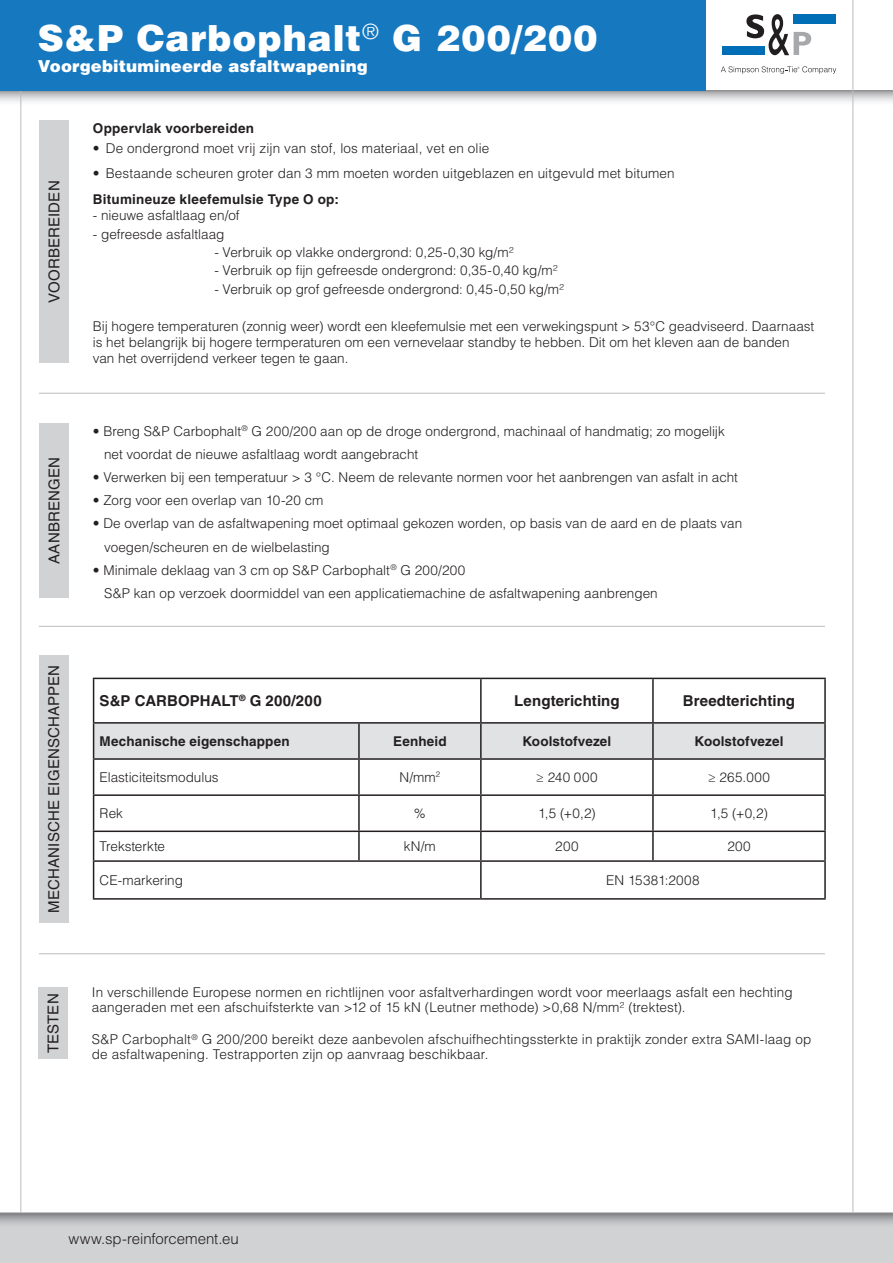
<style>
.page{position:relative;width:893px;height:1263px;background:#fff}
.page>*{position:absolute;margin:0;border:0;box-sizing:border-box;transform-origin:0 0}
.t1{font:900 36px "Helvetica LT Std";letter-spacing:.03em;color:#fff}
.t2{font:900 16.5px "Helvetica LT Std";letter-spacing:.01em;color:#fff}
.t3{font:15px "Helvetica LT Std";letter-spacing:.01em;color:#231f20}
.t4{font:700 15px "Helvetica LT Std";letter-spacing:.005em;color:#231f20}
.t5{font:300 15px "Helvetica LT Std";letter-spacing:-.005em;color:#231f20}
.t6{font:300 13.5px/16.2px "Helvetica LT Std";letter-spacing:.005em;color:#231f20}
.t7{font:700 13.5px "Helvetica LT Std";letter-spacing:.015em;color:#231f20}
</style>
<div class="page">
<svg style="left:0;top:90px;width:893px;height:16px"></svg>
<hr style="left:852px;top:0;width:1px;height:1263px;background:#bcbdc0">
<hr style="left:20px;top:0;width:1px;height:1263px;background:#bcbdc0">
<div style="left:0;top:0;width:706px;height:91px;background:#1678bf"></div>
<div style="left:0;top:1212px;width:893px;height:51px;background:#d1d2d4"></div>
<svg style="left:0;top:1213px;width:893px;height:11px"></svg>
<hr style="left:0;top:1212px;width:893px;height:1px;background:#bcbdc0">
<div style="left:722px;top:46px;width:42px;height:9px;background:#006eb6"></div>
<div style="left:793px;top:14px;width:43px;height:9px;background:#006eb6"></div>
<svg style="left:746px;top:14px;width:65px;height:41px"></svg>
<svg style="left:721px;top:66px;width:115px;height:8px"></svg>
<div style="left:39px;top:120px;width:30px;height:243px;background:#d1d2d4"></div>
<div style="left:39px;top:423px;width:30px;height:175px;background:#d1d2d4"></div>
<div style="left:39px;top:655px;width:30px;height:267px;background:#d1d2d4"></div>
<div style="left:94px;top:724px;width:730px;height:34px;background:#e1e2e4"></div>
<hr style="left:93px;top:678px;width:266px;height:1px;background:#231f20">
<hr style="left:93px;top:679px;width:1px;height:43px;background:#231f20">
<hr style="left:359px;top:678px;width:122px;height:1px;background:#231f20">
<hr style="left:481px;top:678px;width:172px;height:1px;background:#231f20">
<hr style="left:480px;top:679px;width:2px;height:43px;background:#231f20">
<hr style="left:653px;top:678px;width:173px;height:1px;background:#231f20">
<hr style="left:652px;top:679px;width:2px;height:43px;background:#231f20">
<hr style="left:824px;top:679px;width:2px;height:43px;background:#231f20">
<hr style="left:93px;top:722px;width:266px;height:2px;background:#231f20">
<hr style="left:93px;top:724px;width:1px;height:34px;background:#231f20">
<hr style="left:359px;top:722px;width:122px;height:2px;background:#231f20">
<hr style="left:358px;top:724px;width:2px;height:34px;background:#231f20">
<hr style="left:481px;top:722px;width:172px;height:2px;background:#231f20">
<hr style="left:480px;top:724px;width:2px;height:34px;background:#231f20">
<hr style="left:653px;top:722px;width:173px;height:2px;background:#231f20">
<hr style="left:652px;top:724px;width:2px;height:34px;background:#231f20">
<hr style="left:824px;top:724px;width:2px;height:34px;background:#231f20">
<hr style="left:93px;top:758px;width:266px;height:2px;background:#231f20">
<hr style="left:93px;top:760px;width:1px;height:34px;background:#231f20">
<hr style="left:359px;top:758px;width:122px;height:2px;background:#231f20">
<hr style="left:358px;top:760px;width:2px;height:34px;background:#231f20">
<hr style="left:481px;top:758px;width:172px;height:2px;background:#231f20">
<hr style="left:480px;top:760px;width:2px;height:34px;background:#231f20">
<hr style="left:653px;top:758px;width:173px;height:2px;background:#231f20">
<hr style="left:652px;top:760px;width:2px;height:34px;background:#231f20">
<hr style="left:824px;top:760px;width:2px;height:34px;background:#231f20">
<hr style="left:93px;top:794px;width:266px;height:2px;background:#231f20">
<hr style="left:93px;top:796px;width:1px;height:34px;background:#231f20">
<hr style="left:359px;top:794px;width:122px;height:2px;background:#231f20">
<hr style="left:358px;top:796px;width:2px;height:34px;background:#231f20">
<hr style="left:481px;top:794px;width:172px;height:2px;background:#231f20">
<hr style="left:480px;top:796px;width:2px;height:34px;background:#231f20">
<hr style="left:653px;top:794px;width:173px;height:2px;background:#231f20">
<hr style="left:652px;top:796px;width:2px;height:34px;background:#231f20">
<hr style="left:824px;top:796px;width:2px;height:34px;background:#231f20">
<hr style="left:93px;top:830px;width:266px;height:2px;background:#231f20">
<svg style="left:93px;top:832px;width:1px;height:28px"></svg>
<hr style="left:359px;top:830px;width:122px;height:2px;background:#231f20">
<hr style="left:358px;top:832px;width:2px;height:28px;background:#231f20">
<hr style="left:481px;top:830px;width:172px;height:2px;background:#231f20">
<hr style="left:480px;top:832px;width:2px;height:28px;background:#231f20">
<hr style="left:653px;top:830px;width:173px;height:2px;background:#231f20">
<hr style="left:652px;top:832px;width:2px;height:28px;background:#231f20">
<hr style="left:824px;top:832px;width:2px;height:28px;background:#231f20">
<hr style="left:93px;top:860px;width:266px;height:2px;background:#231f20">
<hr style="left:93px;top:862px;width:1px;height:36px;background:#231f20">
<hr style="left:359px;top:860px;width:122px;height:2px;background:#231f20">
<hr style="left:481px;top:860px;width:172px;height:2px;background:#231f20">
<hr style="left:480px;top:862px;width:2px;height:36px;background:#231f20">
<hr style="left:653px;top:860px;width:173px;height:2px;background:#231f20">
<hr style="left:824px;top:862px;width:2px;height:36px;background:#231f20">
<hr style="left:93px;top:898px;width:266px;height:2px;background:#231f20">
<hr style="left:359px;top:898px;width:122px;height:2px;background:#231f20">
<hr style="left:481px;top:898px;width:172px;height:2px;background:#231f20">
<hr style="left:653px;top:898px;width:173px;height:2px;background:#231f20">
<hr style="left:39px;top:393px;width:786px;height:1px;background:#bcbdc0">
<hr style="left:39px;top:626px;width:786px;height:1px;background:#bcbdc0">
<div style="left:38px;top:987px;width:30px;height:72px;background:#d1d2d4"></div>
<hr style="left:39px;top:953px;width:786px;height:1px;background:#bcbdc0">
<p class="t1" style="left:38px;top:15px;width:561px">S&amp;P Carbophalt<sup>®</sup> G 200/200</p>
<p class="t2" style="left:38px;top:56px;width:331px">Voorgebitumineerde asfaltwapening</p>
<p class="t3" style="left:45px;top:302px;width:123px;rotate:-90deg">VOORBEREIDEN</p>
<p class="t3" style="left:45px;top:564px;width:108px;rotate:-90deg">AANBRENGEN</p>
<p class="t3" style="left:45px;top:912px;width:249px;rotate:-90deg">MECHANISCHE EIGENSCHAPPEN</p>
<p class="t7" style="left:93px;top:120px;width:163px">Oppervlak voorbereiden</p>
<p class="t6" style="left:93px;top:140px;width:398px">• De ondergrond moet vrij zijn van stof, los materiaal, vet en olie</p>
<p class="t6" style="left:93px;top:165px;width:583px">• Bestaande scheuren groter dan 3 mm moeten worden uitgeblazen en uitgevuld met bitumen</p>
<p class="t7" style="left:93px;top:191px;width:248px">Bitumineuze kleefemulsie Type O op:</p>
<p class="t6" style="left:93px;top:207px;width:148px">- nieuwe asfaltlaag en/of</p>
<p class="t6" style="left:93px;top:226px;width:133px">- gefreesde asfaltlaag</p>
<p class="t6" style="left:214px;top:244px;width:301px">- Verbruik op vlakke ondergrond: 0,25-0,30 kg/m²</p>
<p class="t6" style="left:214px;top:262px;width:345px">- Verbruik op fijn gefreesde ondergrond: 0,35-0,40 kg/m²</p>
<p class="t6" style="left:214px;top:281px;width:351px">- Verbruik op grof gefreesde ondergrond: 0,45-0,50 kg/m²</p>
<p class="t6" style="left:93px;top:317px;width:723px">Bij hogere temperaturen (zonnig weer) wordt een kleefemulsie met een verwekingspunt &gt; 53°C geadviseerd. Daarnaast is het belangrijk bij hogere termperaturen om een vernevelaar standby te hebben. Dit om het kleven aan de banden van het overrijdend verkeer tegen te gaan.</p>
<p class="t6" style="left:93px;top:423px;width:633px">• Breng S&amp;P Carbophalt<sup>®</sup> G 200/200 aan op de droge ondergrond, machinaal of handmatig; zo mogelijk</p>
<p class="t6" style="left:104px;top:446px;width:316px">net voordat de nieuwe asfaltlaag wordt aangebracht</p>
<p class="t6" style="left:93px;top:469px;width:647px">• Verwerken bij een temperatuur &gt; 3 °C. Neem de relevante normen voor het aanbrengen van asfalt in acht</p>
<p class="t6" style="left:93px;top:492px;width:232px">• Zorg voor een overlap van 10-20 cm</p>
<p class="t6" style="left:93px;top:515px;width:651px">• De overlap van de asfaltwapening moet optimaal gekozen worden, op basis van de aard en de plaats van</p>
<p class="t6" style="left:104px;top:539px;width:227px">voegen/scheuren en de wielbelasting</p>
<p class="t6" style="left:93px;top:562px;width:374px">• Minimale deklaag van 3 cm op S&amp;P Carbophalt<sup>®</sup> G 200/200</p>
<p class="t6" style="left:104px;top:585px;width:555px">S&amp;P kan op verzoek doormiddel van een applicatiemachine de asfaltwapening aanbrengen</p>
<p class="t4" style="left:100px;top:692px;width:224px">S&amp;P CARBOPHALT<sup>®</sup> G 200/200</p>
<p class="t4" style="left:514px;top:692px;width:107px">Lengterichting</p>
<p class="t4" style="left:683px;top:692px;width:114px">Breedterichting</p>
<p class="t7" style="left:100px;top:733px;width:192px">Mechanische eigenschappen</p>
<p class="t7" style="left:393px;top:733px;width:55px">Eenheid</p>
<p class="t7" style="left:522px;top:733px;width:90px">Koolstofvezel</p>
<p class="t7" style="left:694px;top:733px;width:90px">Koolstofvezel</p>
<p class="t6" style="left:100px;top:769px;width:121px">Elasticiteitsmodulus</p>
<p class="t6" style="left:399px;top:769px;width:42px">N/mm<sup>2</sup></p>
<p class="t6" style="left:536px;top:769px;width:63px">≥ 240 000</p>
<p class="t6" style="left:708px;top:769px;width:63px">≥ 265.000</p>
<p class="t6" style="left:100px;top:805px;width:25px">Rek</p>
<p class="t6" style="left:414px;top:805px;width:14px">%</p>
<p class="t6" style="left:538px;top:805px;width:59px">1,5 (+0,2)</p>
<p class="t6" style="left:710px;top:805px;width:59px">1,5 (+0,2)</p>
<p class="t6" style="left:100px;top:838px;width:67px">Treksterkte</p>
<p class="t6" style="left:404px;top:838px;width:33px">kN/m</p>
<p class="t6" style="left:555px;top:838px;width:25px">200</p>
<p class="t6" style="left:727px;top:838px;width:25px">200</p>
<p class="t6" style="left:100px;top:872px;width:85px">CE-markering</p>
<p class="t6" style="left:606px;top:872px;width:95px">EN 15381:2008</p>
<p class="t3" style="left:45px;top:1053px;width:61px;rotate:-90deg">TESTEN</p>
<p class="t6" style="left:92px;top:985px;width:702px;line-height:15px">In verschillende Europese normen en richtlijnen voor asfaltverhardingen wordt voor meerlaags asfalt een hechting aangeraden met een afschuifsterkte van &gt;12 of 15 kN (Leutner methode) &gt;0,68 N/mm² (trektest).</p>
<p class="t6" style="left:92px;top:1032px;width:721px;line-height:15px">S&amp;P Carbophalt<sup>®</sup> G 200/200 bereikt deze aanbevolen afschuifhechtingssterkte in praktijk zonder extra SAMI-laag op de asfaltwapening. Testrapporten zijn op aanvraag beschikbaar.</p>
<p class="t5" style="left:68px;top:1229px;width:172px">www.sp-reinforcement.eu</p>
</div>
